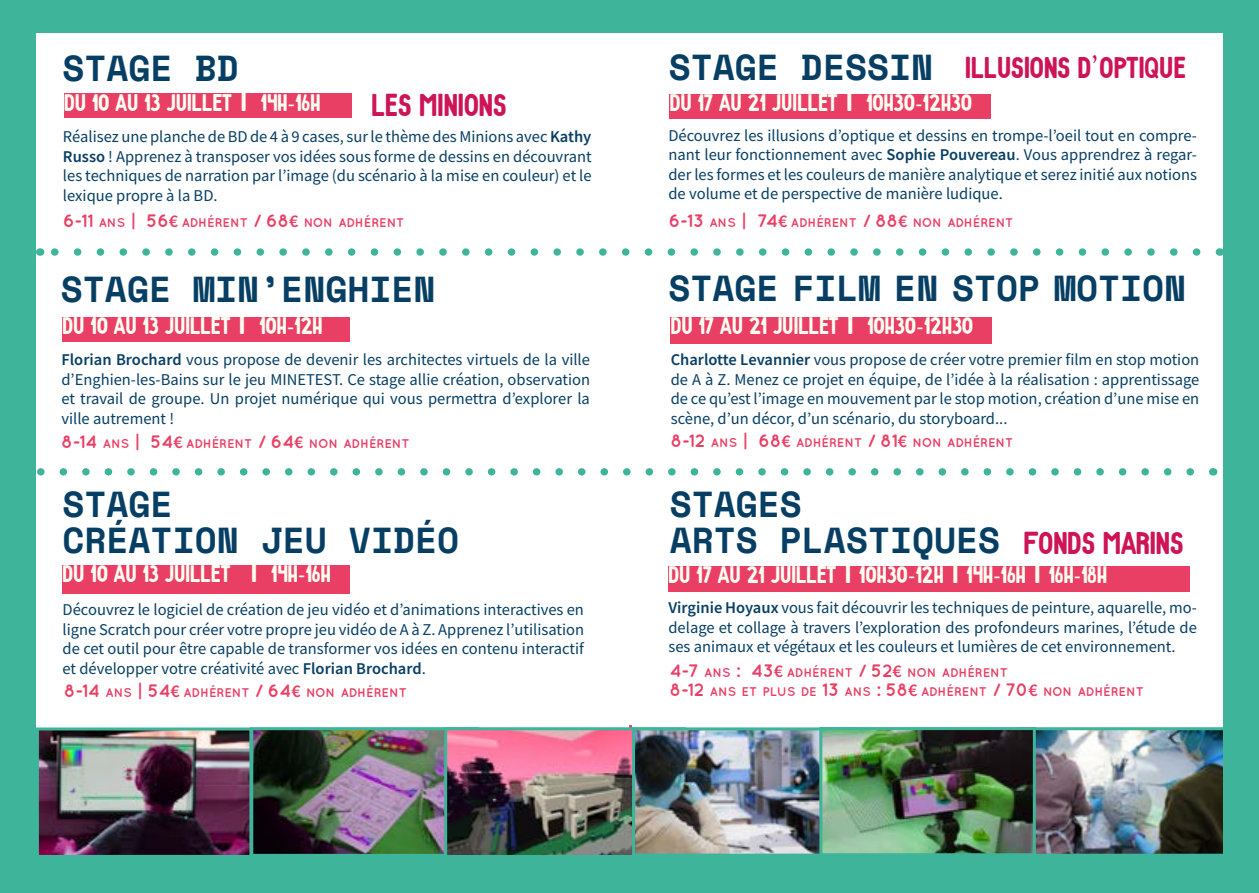
<style>
.page{position:relative;width:1259px;height:893px;background:#fff}
.page>*{position:absolute;margin:0;border:0;box-sizing:border-box;transform-origin:0 0}
.t1{font:700 36px/36px "Space Mono";color:#073f64}
.t2{font:31.5px "Retrosans";color:#cc1457}
.t3{font:30px "Retrosans";color:#cc1457}
.t4{font:24px "Retrosans";color:#fffef3}
.t5{font:16.5px/19.5px "Source Sans Pro";color:#073f64;text-align:justify}
.t6{font:700 12.6px/19.5px "Quicksand";color:#e93f65}
.s1{font-weight:600}
.s2{font-size:18px}
.s3{font-family:"Source Sans Pro";font-weight:600;font-size:18px}
.s4{font-family:"Retrosans";font-weight:400;font-size:31.5px;color:#cc1457}
</style>
<div class="page">
<div style="left:0;top:0;width:1259px;height:33px;background:#3eb49a"></div>
<svg style="left:51px;top:248px;width:1145px;height:8px"></svg>
<svg style="left:35px;top:468px;width:1155px;height:8px"></svg>
<hr style="left:629px;top:725px;width:3px;height:125px;background:#e93f65">
<div style="left:62px;top:318px;width:288px;height:24px;background:#e93f65"></div>
<div style="left:669px;top:94px;width:322px;height:25px;background:#e93f65"></div>
<div style="left:0;top:0;width:35px;height:893px;background:#3eb49a"></div>
<div style="left:64px;top:94px;width:287px;height:24px;background:#e93f65"></div>
<img style="left:40px;top:731px;width:404px;height:123px">
<div style="left:250px;top:727px;width:229px;height:130px;border:3px solid #3eb49a"></div>
<div style="left:62px;top:565px;width:288px;height:29px;background:#e93f65"></div>
<div style="left:671px;top:318px;width:321px;height:26px;background:#e93f65"></div>
<div style="left:668px;top:567px;width:522px;height:25px;background:#e93f65"></div>
<div style="left:36px;top:727px;width:216px;height:131px;border:3px solid #3eb49a"></div>
<img style="left:448px;top:731px;width:184px;height:125px">
<div style="left:444px;top:727px;width:242px;height:136px;border:3px solid #3eb49a"></div>
<img style="left:636px;top:731px;width:183px;height:122px">
<div style="left:632px;top:727px;width:225px;height:130px;border:3px solid #3eb49a"></div>
<img style="left:1036px;top:731px;width:187px;height:122px">
<div style="left:1018px;top:727px;width:217px;height:130px;border:3px solid #3eb49a"></div>
<div style="left:0;top:856px;width:1249px;height:37px;background:#3eb49a"></div>
<img style="left:823px;top:731px;width:209px;height:121px">
<div style="left:819px;top:727px;width:217px;height:129px;border:3px solid #3eb49a"></div>
<div style="left:1223px;top:0;width:36px;height:893px;background:#3eb49a"></div>
<h1 class="t1" style="left:669px;top:48px;width:266px">STAGE DESSIN</h1>
<h1 class="t1" style="left:62px;top:49px;width:178px">STAGE BD</h1>
<h3 class="t3" style="left:965px;top:52px;width:222px">ILLUSIONS D’OPTIQUE</h3>
<h3 class="t4" style="left:64px;top:89px;width:258px">DU 10 AU 13 JUILLET | 14H-16H</h3>
<h2 class="t2" style="left:371px;top:88px;width:137px">LES MINIONS</h2>
<h3 class="t4" style="left:669px;top:90px;width:304px">DU 17 AU 21 JUILLET | 10H30-12H30</h3>
<p class="t5" style="left:63px;top:127px;width:530px">Réalisez une planche de BD de 4 à 9 cases, sur le thème des Minions avec <span class="s1">Kathy Russo</span> ! Apprenez à transposer vos idées sous forme de dessins en découvrant les techniques de narration par l’image (du scénario à la mise en couleur) et le lexique propre à la BD.</p>
<p class="t6" style="left:63px;top:212px;width:343px"><span class="s2">6-11</span> ANS <span class="s2">| 56</span><span class="s3">€</span> ADHÉRENT <span class="s2">/ 68</span><span class="s3">€</span> NON ADHÉRENT</p>
<p class="t5" style="left:668px;top:126px;width:530px">Découvrez les illusions d’optique et dessins en trompe-l’oeil tout en compre&shy;nant leur fonctionnement avec <span class="s1">Sophie Pouvereau</span>. Vous apprendrez à regar&shy;der les formes et les couleurs de manière analytique et serez initié aux notions de volume et de perspective de manière ludique.</p>
<p class="t6" style="left:669px;top:212px;width:346px"><span class="s2">6-13</span> ANS <span class="s2">| 74</span><span class="s3">€</span> ADHÉRENT <span class="s2">/ 88</span><span class="s3">€</span> NON ADHÉRENT</p>
<h1 class="t1" style="left:61px;top:270px;width:376px">STAGE MIN’ENGHIEN</h1>
<h3 class="t4" style="left:62px;top:313px;width:262px">DU 10 AU 13 JUILLET | 10H-12H</h3>
<p class="t5" style="left:61px;top:350px;width:530px"><span class="s1">Florian Brochard</span> vous propose de devenir les architectes virtuels de la ville d’Enghien-les-Bains sur le jeu MINETEST. Ce stage allie création, observation et travail de groupe. Un projet numérique qui vous permettra d’explorer la ville autrement !</p>
<p class="t6" style="left:61px;top:434px;width:350px"><span class="s2">8-14</span> ANS <span class="s2">| 54</span><span class="s3">€</span> ADHÉRENT <span class="s2">/ 64</span><span class="s3">€</span> NON ADHÉRENT</p>
<h1 class="t1" style="left:668px;top:269px;width:519px">STAGE FILM EN STOP MOTION</h1>
<h3 class="t4" style="left:671px;top:313px;width:304px">DU 17 AU 21 JUILLET | 10H30-12H30</h3>
<p class="t5" style="left:671px;top:350px;width:530px"><span class="s1">Charlotte Levannier</span> vous propose de créer votre premier film en stop motion de A à Z. Menez ce projet en équipe, de l’idée à la réalisation : apprentissage de ce qu’est l’image en mouvement par le stop motion, création d’une mise en scène, d’un décor, d’un scénario, du storyboard...</p>
<p class="t6" style="left:671px;top:432px;width:344px"><span class="s2">8-12</span> ANS <span class="s2">| 68</span><span class="s3">€</span> ADHÉRENT <span class="s2">/ 81</span><span class="s3">€</span> NON ADHÉRENT</p>
<h1 class="t1" style="left:62px;top:484px;width:398px">STAGE<br>CRÉATION JEU VIDÉO</h1>
<h3 class="t4" style="left:62px;top:561px;width:270px">DU 10 AU 13 JUILLET | 14H-16H</h3>
<h1 class="t1" style="left:669px;top:485px;width:515px">STAGES<br>ARTS PLASTIQUES <span class="s4">FONDS MARINS</span></h1>
<h3 class="t4" style="left:668px;top:562px;width:440px">DU 17 AU 21 JUILLET | 10H30-12H | 14H-16H | 16H-18H</h3>
<p class="t5" style="left:63px;top:600px;width:523px">Découvrez le logiciel de création de jeu vidéo et d’animations interactives en ligne Scratch pour créer votre propre jeu vidéo de A à Z. Apprenez l’utilisation de cet outil pour être capable de transformer vos idées en contenu interactif et développer votre créativité avec <span class="s1">Florian Brochard</span>.</p>
<p class="t6" style="left:64px;top:683px;width:344px"><span class="s2">8-14</span> ANS <span class="s2">| 54</span><span class="s3">€</span> ADHÉRENT <span class="s2">/ 64</span><span class="s3">€</span> NON ADHÉRENT</p>
<p class="t5" style="left:668px;top:598px;width:530px"><span class="s1">Virginie Hoyaux</span> vous fait découvrir les techniques de peinture, aquarelle, mo&shy;delage et collage à travers l’exploration des profondeurs marines, l’étude de ses animaux et végétaux et les couleurs et lumières de cet environnement.</p>
<p class="t6" style="left:669px;top:662px;width:476px"><span class="s2">4-7</span> ANS <span class="s2">: 43</span><span class="s3">€</span> ADHÉRENT <span class="s2">/ 52</span><span class="s3">€</span> NON ADHÉRENT<br><span class="s2">8-12</span> ANS ET PLUS DE <span class="s2">13</span> ANS <span class="s2">: 58</span><span class="s3">€</span> ADHÉRENT <span class="s2">/ 70</span><span class="s3">€</span> NON ADHÉRENT</p>
</div>
